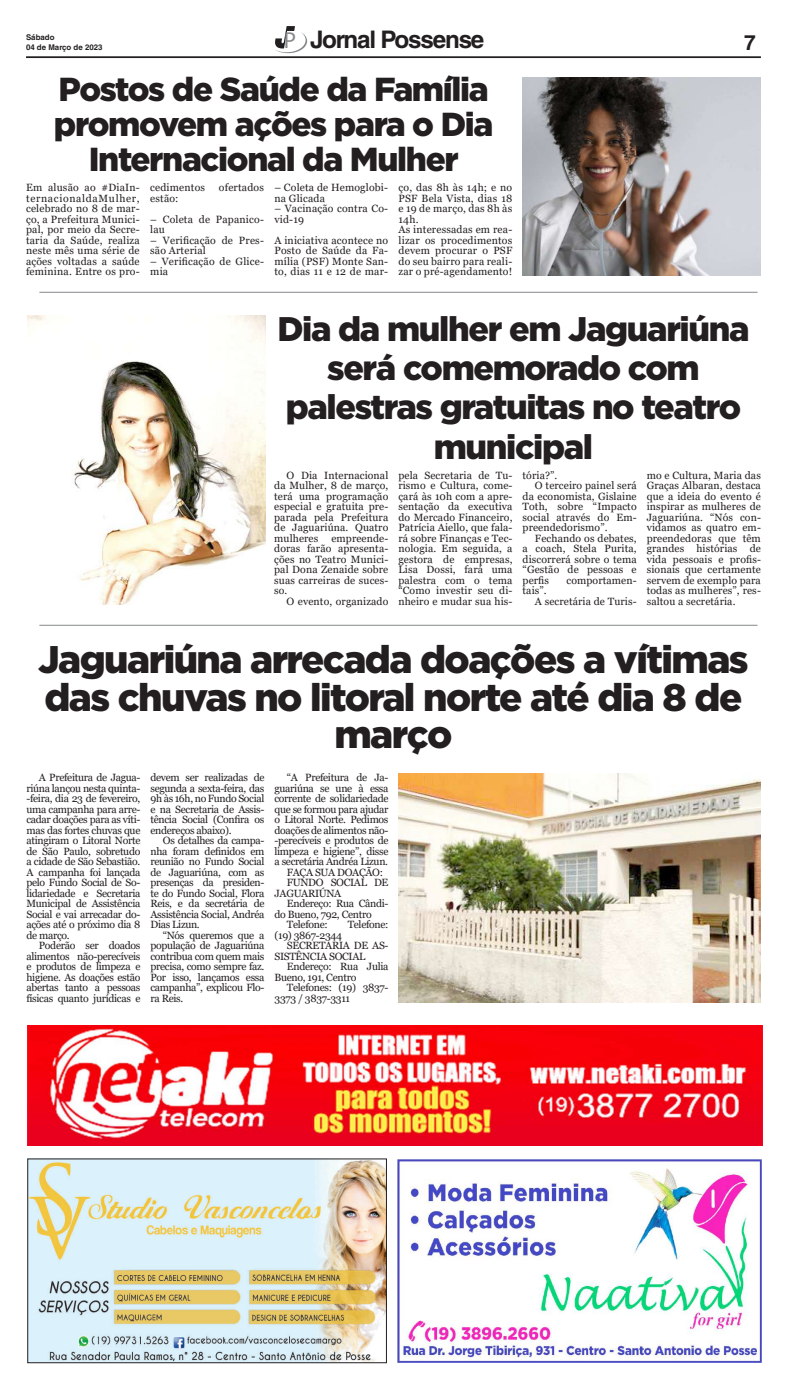
<style>
.page{position:relative;width:787px;height:1389px;background:#fff}
.page>*{position:absolute;margin:0;border:0;box-sizing:border-box;transform-origin:0 0}
.t1{font:900 38.5px/37.6px "Gotham";letter-spacing:-.04em;color:#231f20;text-align:center}
.t2{font:900 34.12px/39.4px "Gotham";letter-spacing:-.04em;color:#231f20;text-align:center}
.t3{font:900 33.25px/35px "Gotham";letter-spacing:-.04em;color:#231f20;text-align:center}
.t4{font:700 24.24px "Helvetica LT Std";letter-spacing:-.05em;color:#231f20}
.t5{font:700 21px "Helvetica LT Std";color:#231f20}
.t6{font:10.5px/10.5px "Georgia";letter-spacing:.01em;color:#231f20;text-align:justify}
.t7{font:10.5px "Georgia";letter-spacing:-.03em;color:#231f20}
.t8{font:700 7.88px/9.5px "Helvetica LT Std";color:#231f20}
.s1{font-family:"Myriad Pro";font-weight:400;font-size:23.01px;color:#86888b}
</style>
<div class="page">
<hr style="left:26px;top:56px;width:734px;height:2px;background:#231f20">
<svg style="left:275px;top:26px;width:32px;height:27px"></svg>
<hr style="left:39px;top:292px;width:718px;height:1px;background:#86888b">
<hr style="left:39px;top:625px;width:718px;height:1px;background:#86888b">
<img style="left:397px;top:1159px;width:364px;height:204px">
<img style="left:30px;top:1161px;width:354px;height:200px">
<div style="left:28px;top:1159px;width:358px;height:204px;border:1px solid #231f20"></div>
<img style="left:27px;top:1025px;width:734px;height:120px">
<img style="left:522px;top:78px;width:238px;height:197px">
<img style="left:27px;top:316px;width:238px;height:289px">
<img style="left:398px;top:774px;width:362px;height:228px">
<p class="t8" style="left:26px;top:33px;width:78px">Sábado<br>04 de Março de 2023</p>
<h3 class="t4" style="left:283px;top:25px;width:202px"><span class="s1">P</span> Jornal Possense</h3>
<h3 class="t5" style="left:743px;top:30px;width:13px">7</h3>
<h3 class="t3" style="left:54px;top:71px;width:441px">Postos de Saúde da Família promovem ações para o Dia<br>Internacional da Mulher</h3>
<p class="t6" style="left:26px;top:183px;width:115px">Em alusão ao #DiaIn&shy;ternacionaldaMulher, celebrado no 8 de mar&shy;ço, a Prefeitura Munici&shy;pal, por meio da Secre&shy;taria da Saúde, realiza neste mês uma série de ações voltadas a saúde feminina. Entre os pro-</p>
<p class="t6" style="left:150px;top:183px;width:56px">cedimentos</p>
<p class="t6" style="left:219px;top:183px;width:46px">ofertados</p>
<p class="t6" style="left:274px;top:183px;width:115px">– Coleta de Hemoglobi&shy;na Glicada</p>
<p class="t6" style="left:274px;top:204px;width:115px">– Vacinação contra Co&shy;vid-19</p>
<p class="t6" style="left:274px;top:235px;width:115px">A iniciativa acontece no Posto de Saúde da Fa&shy;mília (PSF) Monte San&shy;to, dias 11 e 12 de mar-</p>
<p class="t6" style="left:398px;top:183px;width:115px;text-align:left">ço, das 8h às 14h; e no<br>PSF Bela Vista, dias 18 e 19 de março, das 8h às<br>14h.<br>As interessadas em rea&shy;lizar os procedimentos devem procurar o PSF do seu bairro para reali&shy;zar o pré-agendamento!</p>
<p class="t6" style="left:150px;top:193px;width:30px">estão:</p>
<p class="t6" style="left:150px;top:214px;width:115px">– Coleta de Papanico&shy;lau</p>
<p class="t6" style="left:150px;top:235px;width:115px">– Verificação de Pres&shy;são Arterial</p>
<p class="t6" style="left:150px;top:256px;width:115px">– Verificação de Glice&shy;mia</p>
<h2 class="t2" style="left:277px;top:308px;width:473px">Dia da mulher em Jaguariúna será comemorado com palestras gratuitas no teatro municipal</h2>
<p class="t6" style="left:274px;top:470px;width:116px;text-indent:12px">O Dia Internacional da Mulher, 8 de março, terá uma programação especial e gratuita pre&shy;parada pela Prefeitura de Jaguariúna. Quatro mulheres empreende&shy;doras farão apresenta&shy;ções no Teatro Munici&shy;pal Dona Zenaide sobre suas carreiras de suces&shy;so.</p>
<p class="t6" style="left:286px;top:596px;width:103px">O evento, organizado</p>
<p class="t6" style="left:398px;top:470px;width:116px">pela Secretaria de Tu&shy;rismo e Cultura, come&shy;çará às 10h com a apre&shy;sentação da executiva do Mercado Financeiro, Patrícia Aiello, que fala&shy;rá sobre Finanças e Tec&shy;nologia. Em seguida, a gestora de empresas, Lisa Dossi, fará uma palestra com o tema “Como investir seu di&shy;nheiro e mudar sua his-</p>
<p class="t6" style="left:522px;top:470px;width:36px">tória?”.</p>
<p class="t6" style="left:534px;top:481px;width:103px">O terceiro painel será</p>
<p class="t6" style="left:522px;top:491px;width:116px">da economista, Gislaine</p>
<p class="t6" style="left:522px;top:502px;width:116px">Toth, sobre “Impacto</p>
<p class="t6" style="left:522px;top:512px;width:116px">social através do Em-</p>
<p class="t6" style="left:522px;top:523px;width:86px">preendedorismo”.</p>
<p class="t6" style="left:534px;top:533px;width:103px">Fechando os debates,</p>
<p class="t6" style="left:522px;top:544px;width:116px">a coach, Stela Purita,</p>
<p class="t6" style="left:522px;top:554px;width:116px">discorrerá sobre o tema</p>
<p class="t6" style="left:522px;top:565px;width:116px">“Gestão de pessoas e</p>
<p class="t6" style="left:522px;top:575px;width:28px">perfis</p>
<p class="t6" style="left:566px;top:575px;width:72px">comportamen-</p>
<p class="t6" style="left:534px;top:586px;width:103px;text-indent:-12px">tais”.<br>A secretária de Turis-</p>
<p class="t6" style="left:646px;top:470px;width:116px">mo e Cultura, Maria das Graças Albaran, destaca que a ideia do evento é inspirar as mulheres de Jaguariúna. “Nós con&shy;vidamos as quatro em&shy;preendedoras que têm grandes histórias de vida pessoais e profis&shy;sionais que certamente servem de exemplo para todas as mulheres”, res&shy;saltou a secretária.</p>
<h1 class="t1" style="left:38px;top:640px;width:712px">Jaguariúna arrecada doações a vítimas das chuvas no litoral norte até dia 8 de março</h1>
<p class="t6" style="left:26px;top:773px;width:115px;text-indent:12px">A Prefeitura de Jagua&shy;riúna lançou nesta quinta--feira, dia 23 de fevereiro, uma campanha para arre&shy;cadar doações para as víti&shy;mas das fortes chuvas que atingiram o Litoral Norte de São Paulo, sobretudo a cidade de São Sebastião.<br>A campanha foi lançada pelo Fundo Social de So&shy;lidariedade e Secretaria Municipal de Assistência Social e vai arrecadar do&shy;ações até o próximo dia 8 de março.</p>
<p class="t6" style="left:26px;top:941px;width:115px;text-indent:12px">Poderão ser doados alimentos não-perecíveis e produtos de limpeza e higiene. As doações estão abertas tanto a pessoas físicas quanto jurídicas e</p>
<p class="t6" style="left:150px;top:773px;width:115px">devem ser realizadas de segunda a sexta-feira, das 9h às 16h, no Fundo Social e na Secretaria de Assis&shy;tência Social (Confira os endereços abaixo).</p>
<p class="t6" style="left:150px;top:836px;width:115px;text-indent:12px">Os detalhes da campa&shy;nha foram definidos em reunião no Fundo Social de Jaguariúna, com as presenças da presiden&shy;te do Fundo Social, Flora Reis, e da secretária de Assistência Social, Andréa Dias Lizun.</p>
<p class="t6" style="left:150px;top:930px;width:115px;text-indent:12px">“Nós queremos que a população de Jaguariúna contribua com quem mais precisa, como sempre faz.<br>Por isso, lançamos essa campanha”, explicou Flo&shy;ra Reis.</p>
<p class="t7" style="left:287px;top:771px;width:103px">“A Prefeitura de Ja-</p>
<p class="t7" style="left:274px;top:782px;width:115px">guariúna se une à essa</p>
<p class="t7" style="left:274px;top:792px;width:115px">corrente de solidariedade</p>
<p class="t7" style="left:274px;top:803px;width:115px">que se formou para ajudar</p>
<p class="t7" style="left:274px;top:813px;width:115px">o Litoral Norte. Pedimos</p>
<p class="t7" style="left:274px;top:824px;width:115px">doações de alimentos não-</p>
<p class="t7" style="left:274px;top:834px;width:115px">-perecíveis e produtos de</p>
<p class="t7" style="left:274px;top:845px;width:115px">limpeza e higiene”, disse</p>
<p class="t7" style="left:274px;top:855px;width:115px">a secretária Andréa Lizun.</p>
<p class="t7" style="left:287px;top:866px;width:97px">FAÇA SUA DOAÇÃO:</p>
<p class="t7" style="left:287px;top:876px;width:103px">FUNDO SOCIAL DE</p>
<p class="t7" style="left:274px;top:887px;width:68px">JAGUARIÚNA</p>
<p class="t7" style="left:287px;top:897px;width:103px">Endereço: Rua Cândi-</p>
<p class="t7" style="left:274px;top:908px;width:99px">do Bueno, 792, Centro</p>
<p class="t7" style="left:287px;top:918px;width:42px">Telefone:</p>
<p class="t7" style="left:347px;top:918px;width:42px">Telefone:</p>
<p class="t7" style="left:274px;top:929px;width:69px">(19) 3867-2344</p>
<p class="t7" style="left:287px;top:939px;width:103px">SECRETARIA DE AS-</p>
<p class="t7" style="left:274px;top:950px;width:92px">SISTÊNCIA SOCIAL</p>
<p class="t7" style="left:287px;top:960px;width:103px">Endereço: Rua Julia</p>
<p class="t7" style="left:274px;top:971px;width:83px">Bueno, 191, Centro</p>
<p class="t7" style="left:287px;top:981px;width:103px">Telefones: (19) 3837-</p>
<p class="t7" style="left:274px;top:992px;width:77px">3373 / 3837-3311</p>
</div>
